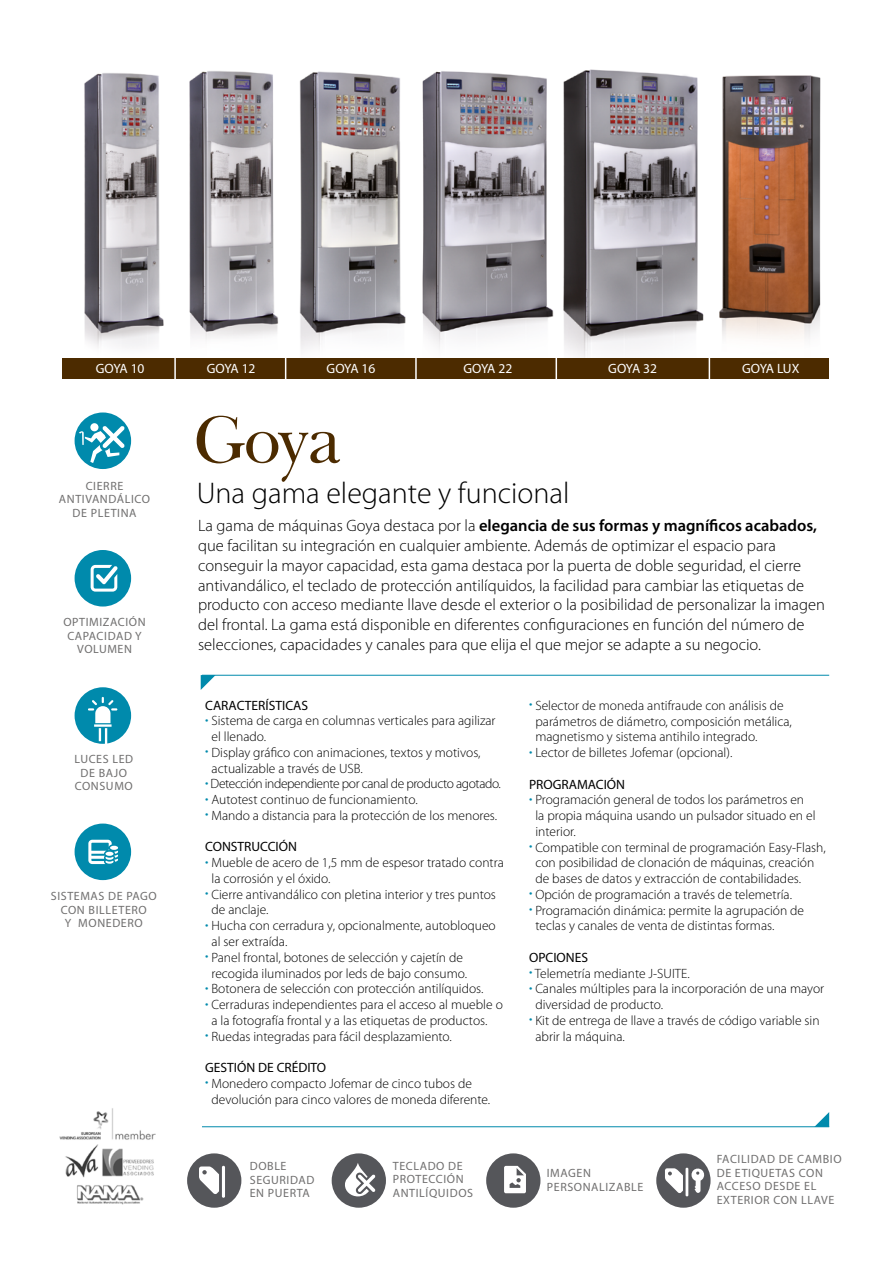
<style>
.page{position:relative;width:893px;height:1263px;background:#fff}
.page>*{position:absolute;margin:0;border:0;box-sizing:border-box;transform-origin:0 0}
.t1{font:300 30px "Myriad Pro";color:#000}
.t2{font:300 16.5px/19.8px "Myriad Pro";color:#000}
.t3{font:300 13.5px/15.8px "Myriad Pro";color:#000}
.t4{font:13.5px "Myriad Pro";color:#000}
.t5{font:300 13.5px "Myriad Pro";letter-spacing:-.03em;color:#000}
.t6{font:13.5px "Myriad Pro";letter-spacing:-.03em;color:#fff}
.t7{font:12px/13.5px "Myriad Pro";letter-spacing:.05em;color:#706f6f}
.s1{font-weight:600}
.s2{color:#008aac}
</style>
<div class="page">
<svg style="left:656px;top:1153px;width:55px;height:55px"></svg>
<img style="left:84px;top:73px;width:80px;height:274px">
<img style="left:189px;top:71px;width:90px;height:269px">
<img style="left:299px;top:71px;width:107px;height:280px">
<img style="left:422px;top:71px;width:132px;height:277px">
<img style="left:563px;top:69px;width:141px;height:289px">
<img style="left:719px;top:75px;width:102px;height:263px">
<div style="left:62px;top:358px;width:767px;height:20px;background:#4c2b00"></div>
<hr style="left:556px;top:349px;width:1px;height:31px;background:#fff">
<hr style="left:709px;top:349px;width:1px;height:31px;background:#fff">
<hr style="left:174px;top:349px;width:2px;height:31px;background:#fff">
<hr style="left:285px;top:349px;width:1px;height:31px;background:#fff">
<hr style="left:415px;top:349px;width:2px;height:31px;background:#fff">
<hr style="left:202px;top:675px;width:627px;height:1px;background:#008aac">
<hr style="left:202px;top:1126px;width:627px;height:1px;background:#008aac">
<svg style="left:814px;top:1112px;width:15px;height:15px"></svg>
<svg style="left:201px;top:675px;width:15px;height:15px"></svg>
<svg style="left:486px;top:1153px;width:54px;height:55px"></svg>
<svg style="left:332px;top:1153px;width:54px;height:55px"></svg>
<svg style="left:187px;top:1153px;width:54px;height:55px"></svg>
<svg style="left:75px;top:412px;width:56px;height:57px"></svg>
<svg style="left:75px;top:550px;width:56px;height:56px"></svg>
<svg style="left:75px;top:687px;width:56px;height:57px"></svg>
<svg style="left:75px;top:823px;width:56px;height:57px"></svg>
<svg style="left:197px;top:416px;width:143px;height:66px"></svg>
<img style="left:60px;top:1108px;width:95px;height:97px">
<p class="t6" style="left:96px;top:360px;width:50px">GOYA 10</p>
<p class="t6" style="left:207px;top:360px;width:50px">GOYA 12</p>
<p class="t6" style="left:327px;top:360px;width:50px">GOYA 16</p>
<p class="t6" style="left:463px;top:360px;width:50px">GOYA 22</p>
<p class="t6" style="left:608px;top:360px;width:50px">GOYA 32</p>
<p class="t6" style="left:742px;top:360px;width:59px">GOYA LUX</p>
<p class="t7" style="left:59px;top:479px;width:93px;text-align:center">CIERRE<br>ANTIVANDÁLICO<br>DE PLETINA</p>
<p class="t7" style="left:63px;top:615px;width:84px;text-align:center">OPTIMIZACIÓN<br>CAPACIDAD Y<br>VOLUMEN</p>
<p class="t7" style="left:74px;top:752px;width:60px;text-align:center">LUCES LED<br>DE BAJO<br>CONSUMO</p>
<p class="t7" style="left:51px;top:889px;width:107px;text-align:center">SISTEMAS DE PAGO<br>CON BILLETERO<br>Y MONEDERO</p>
<h1 class="t1" style="left:197px;top:477px;width:374px">Una gama elegante y funcional</h1>
<p class="t2" style="left:198px;top:516px;width:628px">La gama de máquinas Goya destaca por la <span class="s1">elegancia de sus formas y magníficos acabados, </span>que facilitan su integración en cualquier ambiente. Además de optimizar el espacio para conseguir la mayor capacidad, esta gama destaca por la puerta de doble seguridad, el cierre antivandálico, el teclado de protección antilíquidos, la facilidad para cambiar las etiquetas de producto con acceso mediante llave desde el exterior o la posibilidad de personalizar la imagen del frontal. La gama está disponible en diferentes configuraciones en función del número de selecciones, capacidades y canales para que elija el que mejor se adapte a su negocio.</p>
<p class="t4" style="left:205px;top:697px;width:104px">CARACTERÍSTICAS</p>
<p class="t3" style="left:212px;top:713px;width:285px;text-indent:-6px"><span class="s2">•</span> Sistema de carga en columnas verticales para agilizar el llenado.</p>
<p class="t3" style="left:212px;top:745px;width:270px;text-indent:-6px"><span class="s2">•</span> Display gráfico con animaciones, textos y motivos, actualizable a través de USB.</p>
<p class="t5" style="left:205px;top:776px;width:297px"><span class="s2">•</span> Detección independiente por canal de producto agotado.</p>
<p class="t3" style="left:205px;top:792px;width:214px"><span class="s2">•</span> Autotest continuo de funcionamiento.</p>
<p class="t3" style="left:205px;top:808px;width:293px"><span class="s2">•</span> Mando a distancia para la protección de los menores.</p>
<p class="t4" style="left:205px;top:838px;width:93px">CONSTRUCCIÓN</p>
<p class="t3" style="left:212px;top:855px;width:294px;text-indent:-6px"><span class="s2">•</span> Mueble de acero de 1,5 mm de espesor tratado contra la corrosión y el óxido.</p>
<p class="t3" style="left:212px;top:886px;width:286px;text-indent:-6px"><span class="s2">•</span> Cierre antivandálico con pletina interior y tres puntos de anclaje.</p>
<p class="t3" style="left:212px;top:918px;width:286px;text-indent:-6px"><span class="s2">•</span> Hucha con cerradura y, opcionalmente, autobloqueo al ser extraída.</p>
<p class="t3" style="left:205px;top:949px;width:263px;text-align:center"><span class="s2">•</span> Panel frontal, botones de selección y cajetín de recogida iluminados por leds de bajo consumo.</p>
<p class="t3" style="left:205px;top:981px;width:280px"><span class="s2">•</span> Botonera de selección con protección antilíquidos.</p>
<p class="t3" style="left:212px;top:997px;width:293px;text-indent:-6px"><span class="s2">•</span> Cerraduras independientes para el acceso al mueble o a la fotografía frontal y a las etiquetas de productos.</p>
<p class="t3" style="left:205px;top:1028px;width:248px"><span class="s2">•</span> Ruedas integradas para fácil desplazamiento.</p>
<p class="t4" style="left:205px;top:1059px;width:123px">GESTIÓN DE CRÉDITO</p>
<p class="t3" style="left:212px;top:1076px;width:280px;text-indent:-6px"><span class="s2">•</span> Monedero compacto Jofemar de cinco tubos de devolución para cinco valores de moneda diferente.</p>
<p class="t3" style="left:535px;top:698px;width:258px;text-indent:-6px"><span class="s2">•</span> Selector de moneda antifraude con análisis de parámetros de diámetro, composición metálica, magnetismo y sistema antihilo integrado.</p>
<p class="t3" style="left:529px;top:745px;width:205px"><span class="s2">•</span> Lector de billetes Jofemar (opcional).</p>
<p class="t4" style="left:529px;top:776px;width:98px">PROGRAMACIÓN</p>
<p class="t3" style="left:535px;top:792px;width:282px;text-indent:-6px"><span class="s2">•</span> Programación general de todos los parámetros en la propia máquina usando un pulsador situado en el interior.</p>
<p class="t3" style="left:535px;top:839px;width:292px;text-indent:-6px"><span class="s2">•</span> Compatible con terminal de programación Easy-Flash, con posibilidad de clonación de máquinas, creación de bases de datos y extracción de contabilidades.</p>
<p class="t3" style="left:529px;top:887px;width:264px"><span class="s2">•</span> Opción de programación a través de telemetría.</p>
<p class="t3" style="left:535px;top:902px;width:270px;text-indent:-6px"><span class="s2">•</span> Programación dinámica: permite la agrupación de teclas y canales de venta de distintas formas.</p>
<p class="t4" style="left:529px;top:949px;width:61px">OPCIONES</p>
<p class="t3" style="left:529px;top:965px;width:162px"><span class="s2">•</span> Telemetría mediante J-SUITE.</p>
<p class="t3" style="left:535px;top:981px;width:290px;text-indent:-6px"><span class="s2">•</span> Canales múltiples para la incorporación de una mayor diversidad de producto.</p>
<p class="t3" style="left:535px;top:1013px;width:286px;text-indent:-6px"><span class="s2">•</span> Kit de entrega de llave a través de código variable sin abrir la máquina.</p>
<p class="t7" style="left:250px;top:1159px;width:66px">DOBLE<br>SEGURIDAD<br>EN PUERTA</p>
<p class="t7" style="left:393px;top:1159px;width:82px">TECLADO DE<br>PROTECCIÓN<br>ANTILÍQUIDOS</p>
<p class="t7" style="left:547px;top:1166px;width:98px">IMAGEN<br>PERSONALIZABLE</p>
<p class="t7" style="left:717px;top:1152px;width:126px">FACILIDAD DE CAMBIO<br>DE ETIQUETAS CON<br>ACCESO DESDE EL<br>EXTERIOR CON LLAVE</p>
</div>
